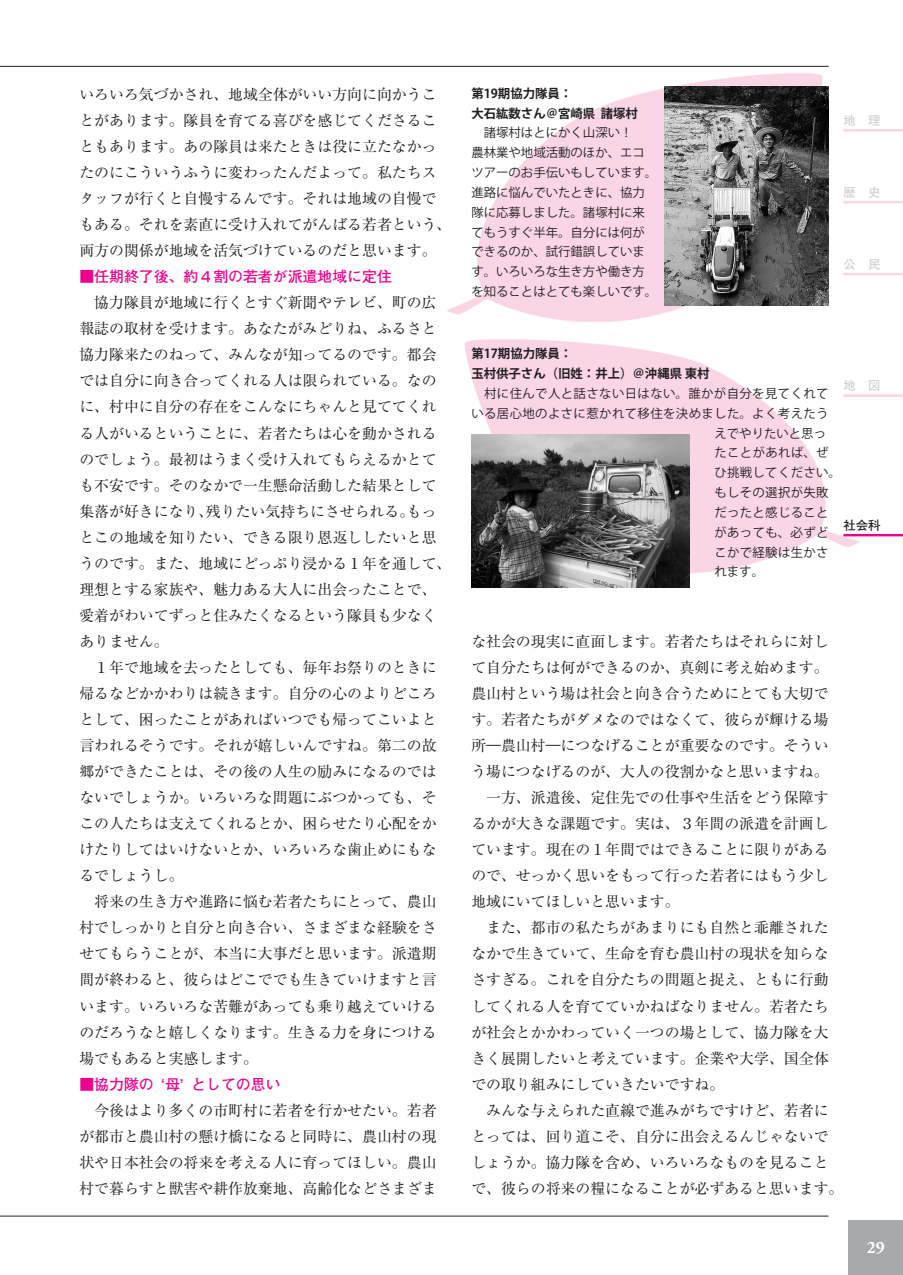
<style>
.page{position:relative;width:903px;height:1275px;background:#fff}
.page>*{position:absolute;margin:0;border:0;box-sizing:border-box;transform-origin:0 0}
.t1{font:700 17.32px "Adobe Garamond";color:#fff}
.t2{font:14.88px/26.1px "Ryumin Pr 5";color:#231f20}
.t3{font:700 14.88px "Futo Go B101 Pr 5";color:#ed028c}
.t4{font:12.42px/19.8px "Koz Go Pro";color:#231f20}
.t5{font:12.42px "Koz Go Pro";letter-spacing:.03em;color:#231f20}
.t6{font:700 12.42px/19.8px "Koz Go Pro";color:#231f20}
.t7{font:12.42px "Koz Go Pro";letter-spacing:.025em;color:#231f20}
.t8{font:700 12.42px "Futo Go B101";color:#d1d2d4}
.t9{font:700 12.42px "Futo Go B101";color:#231f20}
</style>
<div class="page">
<div style="left:848px;top:1220px;width:55px;height:55px;background:#a8a9ad"></div>
<hr style="left:0;top:1216px;width:828px;height:1px;background:#231f20">
<hr style="left:0;top:66px;width:828px;height:1px;background:#231f20">
<img style="left:447px;top:73px;width:377px;height:249px">
<img style="left:665px;top:87px;width:163px;height:218px">
<img style="left:464px;top:339px;width:397px;height:236px">
<img style="left:471px;top:434px;width:218px;height:154px">
<hr style="left:843px;top:129px;width:60px;height:2px;background:#fad5e5">
<hr style="left:843px;top:201px;width:60px;height:2px;background:#fad5e5">
<hr style="left:843px;top:273px;width:60px;height:2px;background:#fad5e5">
<hr style="left:843px;top:394px;width:60px;height:3px;background:#fad5e5">
<hr style="left:843px;top:534px;width:60px;height:2px;background:#ed028c">
<p class="t2" style="left:79px;top:80px;width:374px">いろいろ気づかされ、地域全体がいい方向に向かうことがあります。隊員を育てる喜びを感じてくださることもあります。あの隊員は来たときは役に立たなかったのにこういうふうに変わったんだよって。私たちスタッフが行くと自慢するんです。それは地域の自慢でもある。それを素直に受け入れてがんばる若者という、両方の関係が地域を活気づけているのだと思います。</p>
<p class="t3" style="left:79px;top:265px;width:314px">■任期終了後、約４割の若者が派遣地域に定住</p>
<p class="t2" style="left:79px;top:289px;width:374px">　協力隊員が地域に行くとすぐ新聞やテレビ、町の広報誌の取材を受けます。あなたがみどりね、ふるさと協力隊来たのねって、みんなが知ってるのです。都会では自分に向き合ってくれる人は限られている。なのに、村中に自分の存在をこんなにちゃんと見ててくれる人がいるということに、若者たちは心を動かされるのでしょう。最初はうまく受け入れてもらえるかとても不安です。そのなかで一生懸命活動した結果として集落が好きになり、残りたい気持ちにさせられる。もっとこの地域を知りたい、できる限り恩返ししたいと思うのです。また、地域にどっぷり浸かる１年を通して、理想とする家族や、魅力ある大人に出会ったことで、愛着がわいてずっと住みたくなるという隊員も少なくありません。<br>　１年で地域を去ったとしても、毎年お祭りのときに帰るなどかかわりは続きます。自分の心のよりどころとして、困ったことがあればいつでも帰ってこいよと言われるそうです。それが嬉しいんですね。第二の故郷ができたことは、その後の人生の励みになるのではないでしょうか。いろいろな問題にぶつかっても、そこの人たちは支えてくれるとか、困らせたり心配をかけたりしてはいけないとか、いろいろな歯止めにもなるでしょうし。<br>　将来の生き方や進路に悩む若者たちにとって、農山村でしっかりと自分と向き合い、さまざまな経験をさせてもらうことが、本当に大事だと思います。派遣期間が終わると、彼らはどこででも生きていけますと言います。いろいろな苦難があっても乗り越えていけるのだろうなと嬉しくなります。生きる力を身につける場でもあると実感します。</p>
<p class="t3" style="left:79px;top:1072px;width:203px">■協力隊の ‘母’ としての思い</p>
<p class="t2" style="left:79px;top:1096px;width:359px;text-align:justify">　今後はより多くの市町村に若者を行かせたい。若者が都市と農山村の懸け橋になると同時に、農山村の現状や日本社会の将来を考える人に育ってほしい。農山村で暮らすと獣害や耕作放棄地、高齢化などさまざま</p>
<p class="t6" style="left:471px;top:84px;width:168px">第19期協力隊員：<br>大石紘数さん＠宮崎県 諸塚村</p>
<p class="t4" style="left:471px;top:123px;width:188px">　諸塚村はとにかく山深い！　農林業や地域活動のほか、エコツアーのお手伝いもしています。進路に悩んでいたときに、協力隊に応募しました。諸塚村に来てもうすぐ半年。自分には何ができるのか、試行錯誤しています。いろいろな生き方や働き方を知ることはとても楽しいです。</p>
<p class="t8" style="left:843px;top:113px;width:39px">地　理</p>
<p class="t8" style="left:843px;top:185px;width:39px">歴　史</p>
<p class="t8" style="left:843px;top:257px;width:39px">公　民</p>
<p class="t6" style="left:471px;top:344px;width:240px">第17期協力隊員：<br>玉村供子さん（旧姓：井上）＠沖縄県 東村</p>
<p class="t5" style="left:484px;top:385px;width:346px">村に住んで人と話さない日はない。誰かが自分を見てくれて</p>
<p class="t5" style="left:471px;top:405px;width:359px">いる居心地のよさに惹かれて移住を決めました。よく考えたう</p>
<p class="t4" style="left:714px;top:423px;width:113px">えでやりたいと思っ</p>
<p class="t5" style="left:714px;top:445px;width:116px">たことがあれば、ぜ</p>
<p class="t7" style="left:714px;top:465px;width:128px">ひ挑戦してください。</p>
<p class="t7" style="left:714px;top:484px;width:116px">もしその選択が失敗</p>
<p class="t7" style="left:714px;top:504px;width:116px">だったと感じること</p>
<p class="t5" style="left:714px;top:524px;width:116px">があっても、必ずど</p>
<p class="t7" style="left:714px;top:544px;width:116px">こかで経験は生かさ</p>
<p class="t4" style="left:714px;top:562px;width:51px">れます。</p>
<p class="t8" style="left:843px;top:379px;width:39px">地　図</p>
<p class="t9" style="left:843px;top:518px;width:39px">社会科</p>
<p class="t2" style="left:471px;top:627px;width:374px">な社会の現実に直面します。若者たちはそれらに対して自分たちは何ができるのか、真剣に考え始めます。農山村という場は社会と向き合うためにとても大切です。若者たちがダメなのではなくて、彼らが輝ける場所―農山村―につなげることが重要なのです。そういう場につなげるのが、大人の役割かなと思いますね。　一方、派遣後、定住先での仕事や生活をどう保障するかが大きな課題です。実は、３年間の派遣を計画しています。現在の１年間ではできることに限りがあるので、せっかく思いをもって行った若者にはもう少し地域にいてほしいと思います。<br>　また、都市の私たちがあまりにも自然と乖離されたなかで生きていて、生命を育む農山村の現状を知らなさすぎる。これを自分たちの問題と捉え、ともに行動してくれる人を育てていかねばなりません。若者たちが社会とかかわっていく一つの場として、協力隊を大きく展開したいと考えています。企業や大学、国全体での取り組みにしていきたいですね。<br>　みんな与えられた直線で進みがちですけど、若者にとっては、回り道こそ、自分に出会えるんじゃないでしょうか。協力隊を含め、いろいろなものを見ることで、彼らの将来の糧になることが必ずあると思います。</p>
<p class="t1" style="left:867px;top:1238px;width:20px">29</p>
</div>
